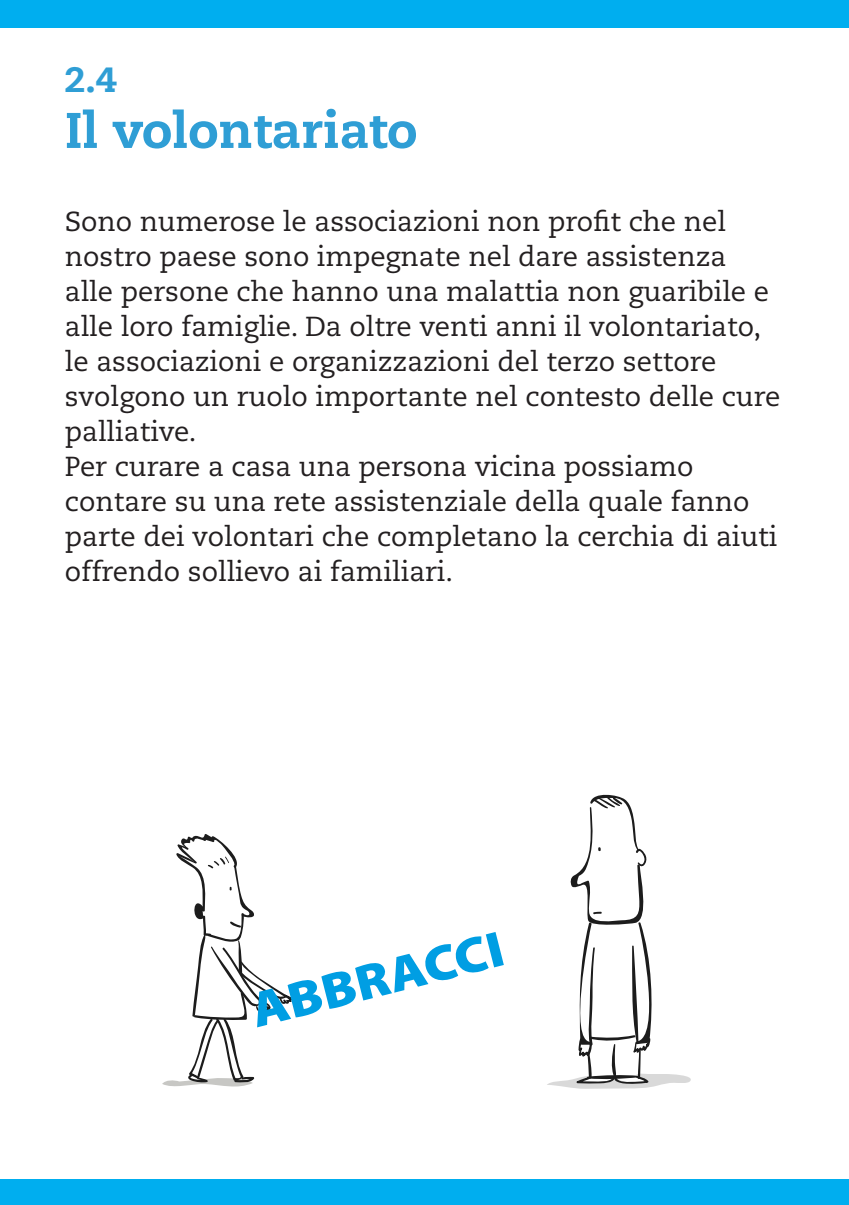
<style>
.page{position:relative;width:849px;height:1205px;background:#fff}
.page>*{position:absolute;margin:0;border:0;box-sizing:border-box;transform-origin:0 0}
.t1{font:800 50px "Caecilia LT Std";color:#2f9ed5}
.t2{font:800 35px "Caecilia LT Std";color:#2f9ed5}
.t3{font:27.5px/35px "Caecilia LT Std";color:#231f20}
</style>
<div class="page">
<div style="left:0;top:0;width:849px;height:28px;background:#00aeef"></div>
<div style="left:0;top:1179px;width:849px;height:26px;background:#00aeef"></div>
<svg style="left:547px;top:794px;width:144px;height:295px"></svg>
<svg style="left:162px;top:834px;width:342px;height:253px"></svg>
<p class="t2" style="left:65px;top:58px;width:53px">2.4</p>
<h1 class="t1" style="left:65px;top:99px;width:354px">Il volontariato</h1>
<p class="t3" style="left:65px;top:204px;width:717px">Sono numerose le associazioni non profit che nel nostro paese sono impegnate nel dare assistenza alle persone che hanno una malattia non guaribile e alle loro famiglie. Da oltre venti anni il volontariato, le associazioni e organizzazioni del terzo settore svolgono un ruolo importante nel contesto delle cure palliative.<br>Per curare a casa una persona vicina possiamo contare su una rete assistenziale della quale fanno parte dei volontari che completano la cerchia di aiuti offrendo sollievo ai familiari.</p>
</div>
